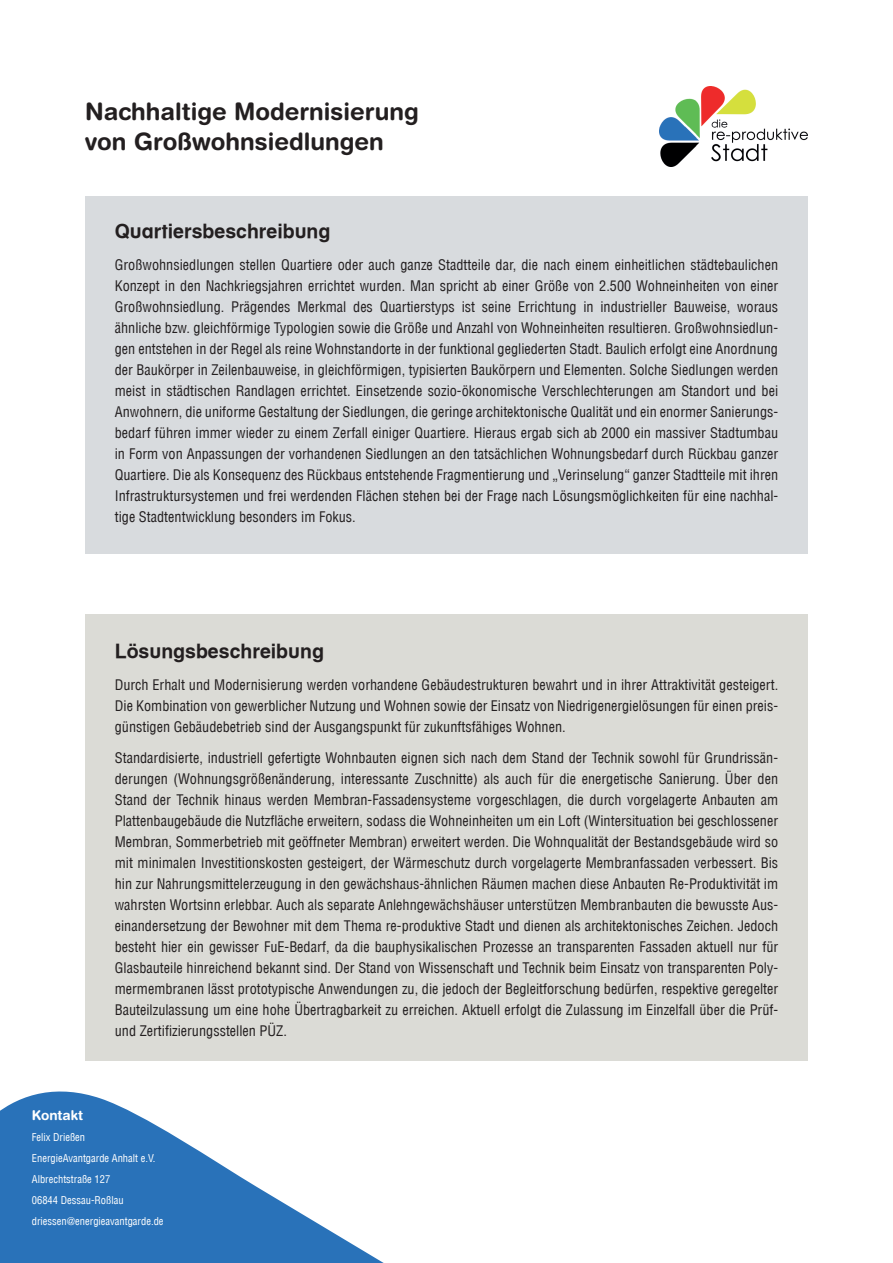
<style>
.page{position:relative;width:893px;height:1263px;background:#fff}
.page>*{position:absolute;margin:0;border:0;box-sizing:border-box;transform-origin:0 0}
._50_text{font:700 24px/30.8px "Helvetica Rounded";color:#231f20}
._50_text-2{font:700 19.5px "Helvetica Textbook LT";color:#231f20}
._50_text-3{font:condensed 14.25px/21px "Helvetica LT";color:#231f20;text-align:justify}
._50_text-4{font:700 13.5px "Helvetica Rounded";color:#fff}
._50_text-5{font:condensed 10.5px "Helvetica LT";color:#fff}
</style>
<div class="page">
<svg style="left:0;top:1091px;width:384px;height:172px;fill:#2972b9"></svg>
<div style="left:85px;top:615px;width:723px;height:446px;background:#dbdbd6"></div>
<img style="left:660px;top:86px;width:148px;height:80px">
<div style="left:85px;top:196px;width:723px;height:357px;background:#d8dbde"></div>
<p class="_50_text" style="left:85px;top:95px;width:335px">Nachhaltige Modernisierung von Großwohnsiedlungen</p>
<p class="_50_text-2" style="left:115px;top:219px;width:217px">Quartiersbeschreibung</p>
<p class="_50_text-3" style="left:115px;top:254px;width:665px">Großwohnsiedlungen stellen Quartiere oder auch ganze Stadtteile dar, die nach einem einheitlichen städtebaulichen Konzept in den Nachkriegsjahren errichtet wurden. Man spricht ab einer Größe von 2.500 Wohneinheiten von einer Großwohnsiedlung. Prägendes Merkmal des Quartierstyps ist seine Errichtung in industrieller Bauweise, woraus ähnliche bzw. gleichförmige Typologien sowie die Größe und Anzahl von Wohneinheiten resultieren. Großwohnsiedlun&shy;gen entstehen in der Regel als reine Wohnstandorte in der funktional gegliederten Stadt. Baulich erfolgt eine Anordnung der Baukörper in Zeilenbauweise, in gleichförmigen, typisierten Baukörpern und Elementen. Solche Siedlungen werden meist in städtischen Randlagen errichtet. Einsetzende sozio-ökonomische Verschlechterungen am Standort und bei Anwohnern, die uniforme Gestaltung der Siedlungen, die geringe architektonische Qualität und ein enormer Sanierungs&shy;bedarf führen immer wieder zu einem Zerfall einiger Quartiere. Hieraus ergab sich ab 2000 ein massiver Stadtumbau in Form von Anpassungen der vorhandenen Siedlungen an den tatsächlichen Wohnungsbedarf durch Rückbau ganzer Quartiere. Die als Konsequenz des Rückbaus entstehende Fragmentierung und „Verinselung“ ganzer Stadtteile mit ihren Infrastruktursystemen und frei werdenden Flächen stehen bei der Frage nach Lösungsmöglichkeiten für eine nachhal&shy;tige Stadtentwicklung besonders im Fokus.</p>
<p class="_50_text-2" style="left:115px;top:639px;width:211px">Lösungsbeschreibung</p>
<p class="_50_text-3" style="left:115px;top:674px;width:665px">Durch Erhalt und Modernisierung werden vorhandene Gebäudestrukturen bewahrt und in ihrer Attraktivität gesteigert.<br>Die Kombination von gewerblicher Nutzung und Wohnen sowie der Einsatz von Niedrigenergielösungen für einen preis&shy;günstigen Gebäudebetrieb sind der Ausgangspunkt für zukunftsfähiges Wohnen.</p>
<p class="_50_text-3" style="left:115px;top:747px;width:665px">Standardisierte, industriell gefertigte Wohnbauten eignen sich nach dem Stand der Technik sowohl für Grundrissän&shy;derungen (Wohnungsgrößenänderung, interessante Zuschnitte) als auch für die energetische Sanierung. Über den Stand der Technik hinaus werden Membran-Fassadensysteme vorgeschlagen, die durch vorgelagerte Anbauten am Plattenbaugebäude die Nutzfläche erweitern, sodass die Wohneinheiten um ein Loft (Wintersituation bei geschlossener Membran, Sommerbetrieb mit geöffneter Membran) erweitert werden. Die Wohnqualität der Bestandsgebäude wird so mit minimalen Investitionskosten gesteigert, der Wärmeschutz durch vorgelagerte Membranfassaden verbessert. Bis hin zur Nahrungsmittelerzeugung in den gewächshaus-ähnlichen Räumen machen diese Anbauten Re-Produktivität im wahrsten Wortsinn erlebbar. Auch als separate Anlehngewächshäuser unterstützen Membranbauten die bewusste Aus&shy;einandersetzung der Bewohner mit dem Thema re-produktive Stadt und dienen als architektonisches Zeichen. Jedoch besteht hier ein gewisser FuE-Bedarf, da die bauphysikalischen Prozesse an transparenten Fassaden aktuell nur für Glasbauteile hinreichend bekannt sind. Der Stand von Wissenschaft und Technik beim Einsatz von transparenten Poly&shy;mermembranen lässt prototypische Anwendungen zu, die jedoch der Begleitforschung bedürfen, respektive geregelter Bauteilzulassung um eine hohe Übertragbarkeit zu erreichen. Aktuell erfolgt die Zulassung im Einzelfall über die Prüf&shy;und Zertifizierungsstellen PÜZ.</p>
<p class="_50_text-4" style="left:32px;top:1107px;width:53px">Kontakt</p>
<p class="_50_text-5" style="left:32px;top:1131px;width:55px">Felix Drießen</p>
<p class="_50_text-5" style="left:32px;top:1152px;width:125px">EnergieAvantgarde Anhalt e.V.</p>
<p class="_50_text-5" style="left:32px;top:1173px;width:80px">Albrechtstraße 127</p>
<p class="_50_text-5" style="left:32px;top:1194px;width:93px">06844 Dessau-Roßlau</p>
<p class="_50_text-5" style="left:32px;top:1215px;width:133px">driessen@energieavantgarde.de</p>
</div>
